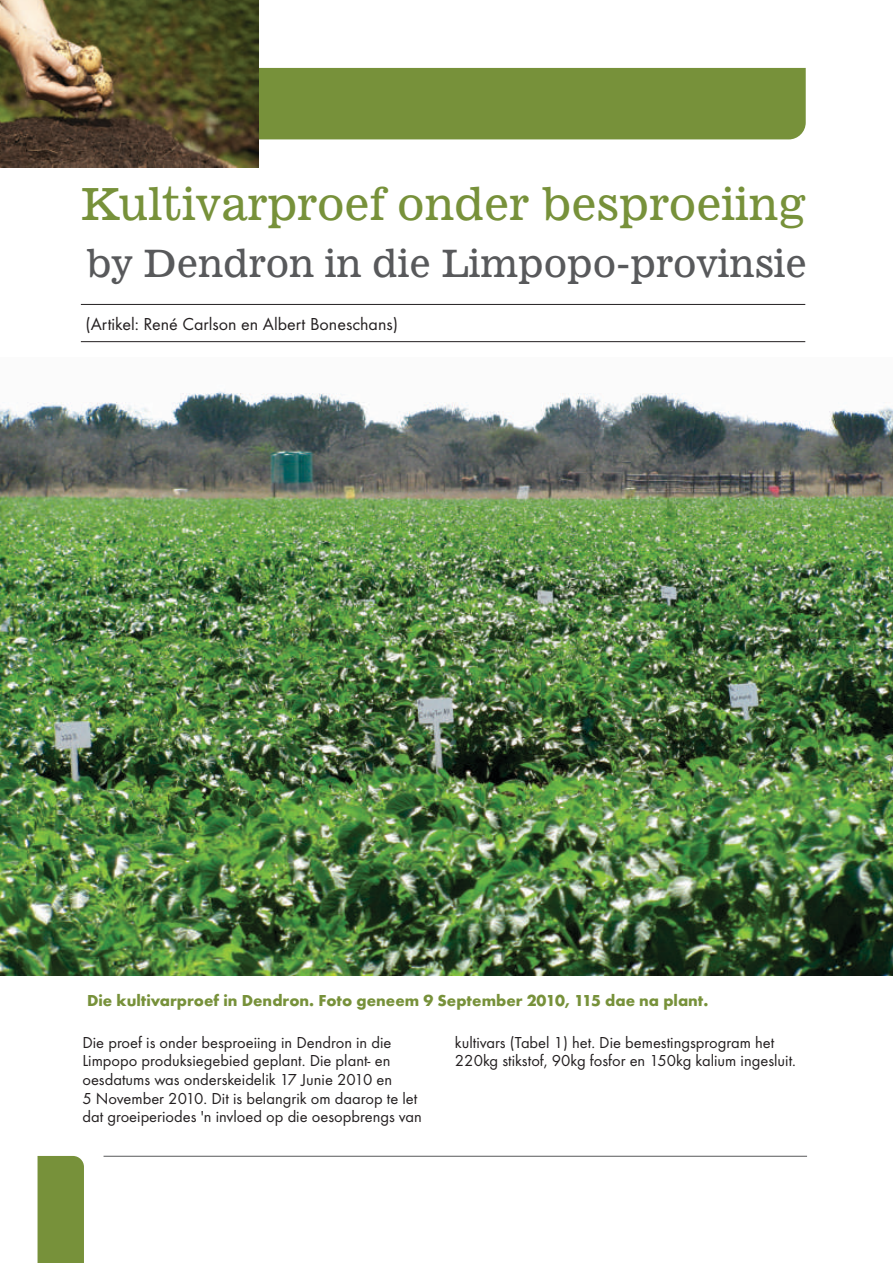
<style>
.page{position:relative;width:893px;height:1263px;background:#fff}
.page>*{position:absolute;margin:0;border:0;box-sizing:border-box;transform-origin:0 0}
.t1{font:44.4px "News 701 BT Roman A";color:#77913a}
.t2{font:37.8px "News 701 BT Roman A";color:#58595b}
.t3{font:18px "Bright";color:#231f20}
.t4{font:16.5px/18.6px "Bright";color:#231f20}
.t5{font:700 16.5px "Bright";color:#77913a}
</style>
<div class="page">
<img style="left:0;top:391px;width:893px;height:584px">
<hr style="left:81px;top:304px;width:724px;height:1px;background:#231f20">
<hr style="left:81px;top:341px;width:724px;height:1px;background:#231f20">
<div style="left:259px;top:68px;width:547px;height:71px;background:#77913a"></div>
<img style="left:0;top:0;width:259px;height:167px">
<hr style="left:104px;top:1156px;width:703px;height:1px;background:#58595b">
<div style="left:38px;top:1156px;width:46px;height:107px;background:#77913a"></div>
<h1 class="t1" style="left:81px;top:186px;width:726px">Kultivarproef onder besproeiing</h1>
<h2 class="t2" style="left:86px;top:248px;width:722px">by Dendron in die Limpopo-provinsie</h2>
<p class="t3" style="left:85px;top:317px;width:314px">(Artikel: René Carlson en Albert Boneschans)</p>
<p class="t5" style="left:87px;top:994px;width:623px">Die kultivarproef in Dendron. Foto geneem 9 September 2010, 115 dae na plant.</p>
<p class="t4" style="left:455px;top:1034px;width:343px">kultivars (Tabel 1) het. Die bemestingsprogram het<br>220kg stikstof, 90kg fosfor en 150kg kalium ingesluit.</p>
<p class="t4" style="left:82px;top:1034px;width:341px">Die proef is onder besproeiing in Dendron in die Limpopo produksiegebied geplant. Die plant- en oesdatums was onderskeidelik 17 Junie 2010 en<br>5 November 2010. Dit is belangrik om daarop te let dat groeiperiodes 'n invloed op die oesopbrengs van</p>
</div>
